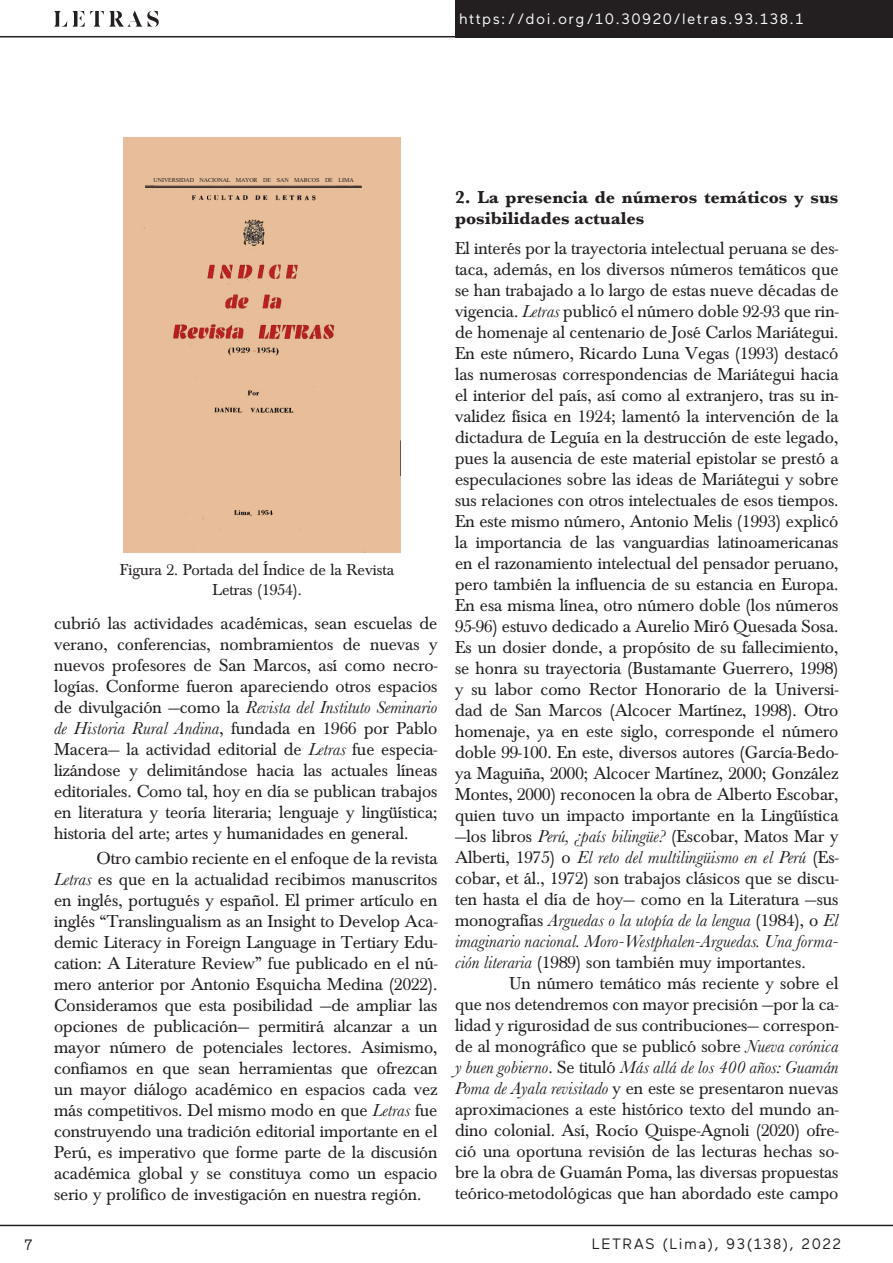
<style>
.page{position:relative;width:893px;height:1263px;background:#fff}
.page>*{position:absolute;margin:0;border:0;box-sizing:border-box;transform-origin:0 0}
.t1{font:18px/21px "Baskerville";color:#231f20;text-align:justify}
.t2{font:700 18px/21px "Baskerville";color:#231f20}
.t3{font:16.5px/19.5px "Baskerville";color:#231f20;text-align:center}
.t4{font:15px "Maax";letter-spacing:.1em;color:#fff}
.t5{font:15px "Maax";letter-spacing:.1em;color:#231f20}
.t6{font:6px "Times New Roman";letter-spacing:-.02em;color:#231f20}
.s1{font-style:italic}
</style>
<div class="page">
<div style="left:455px;top:0;width:438px;height:37px;background:#231f20"></div>
<svg style="left:54px;top:11px;width:105px;height:16px"></svg>
<hr style="left:0;top:36px;width:463px;height:1px;background:#231f20">
<hr style="left:0;top:1225px;width:893px;height:1px;background:#231f20">
<div style="left:123px;top:138px;width:277px;height:415px;background:#e7bd9a"></div>
<hr style="left:145px;top:186px;width:217px;height:2px;background:#231f20">
<p class="t4" style="left:459px;top:11px;width:346px">https://doi.org/10.30920/letras.93.138.1</p>
<p class="t6" style="left:153px;top:176px;width:202px">UNIVERSIDAD NACIONAL MAYOR DE SAN MARCOS DE LIMA</p>
<p class="t3" style="left:120px;top:560px;width:276px">Figura 2. Portada del Índice de la Revista<br>Letras (1954).</p>
<p class="t1" style="left:54px;top:613px;width:385px">cubrió las actividades académicas, sean escuelas de verano, conferencias, nombramientos de nuevas y nuevos profesores de San Marcos, así como necro&shy;logías. Conforme fueron apareciendo otros espacios de divulgación —como la <span class="s1">Revista del Instituto Seminario de Historia Rural Andina</span>, fundada en 1966 por Pablo Macera— la actividad editorial de <span class="s1">Letras</span> fue especia&shy;lizándose y delimitándose hacia las actuales líneas editoriales. Como tal, hoy en día se publican trabajos en literatura y teoría literaria; lenguaje y lingüística; historia del arte; artes y humanidades en general.</p>
<p class="t1" style="left:54px;top:848px;width:385px;text-indent:43px">Otro cambio reciente en el enfoque de la revista <span class="s1">Letras</span> es que en la actualidad recibimos manuscritos en inglés, portugués y español. El primer artículo en inglés “Translingualism as an Insight to Develop Aca&shy;demic Literacy in Foreign Language in Tertiary Edu&shy;cation: A Literature Review” fue publicado en el nú&shy;mero anterior por Antonio Esquicha Medina (2022).<br>Consideramos que esta posibilidad —de ampliar las opciones de publicación— permitirá alcanzar a un mayor número de potenciales lectores. Asimismo, confiamos en que sean herramientas que ofrezcan un mayor diálogo académico en espacios cada vez más competitivos. Del mismo modo en que <span class="s1">Letras</span> fue construyendo una tradición editorial importante en el Perú, es imperativo que forme parte de la discusión académica global y se constituya como un espacio serio y prolífico de investigación en nuestra región.</p>
<p class="t2" style="left:455px;top:187px;width:385px">2. La presencia de números temáticos y sus posibilidades actuales</p>
<p class="t1" style="left:455px;top:238px;width:385px">El interés por la trayectoria intelectual peruana se des&shy;taca, además, en los diversos números temáticos que se han trabajado a lo largo de estas nueve décadas de vigencia. <span class="s1">Letras</span> publicó el número doble 92-93 que rin&shy;de homenaje al centenario de José Carlos Mariátegui.<br>En este número, Ricardo Luna Vegas (1993) destacó las numerosas correspondencias de Mariátegui hacia el interior del país, así como al extranjero, tras su in&shy;validez física en 1924; lamentó la intervención de la dictadura de Leguía en la destrucción de este legado, pues la ausencia de este material epistolar se prestó a especulaciones sobre las ideas de Mariátegui y sobre sus relaciones con otros intelectuales de esos tiempos.<br>En este mismo número, Antonio Melis (1993) explicó la importancia de las vanguardias latinoamericanas en el razonamiento intelectual del pensador peruano, pero también la influencia de su estancia en Europa.<br>En esa misma línea, otro número doble (los números 95-96) estuvo dedicado a Aurelio Miró Quesada Sosa.<br>Es un dosier donde, a propósito de su fallecimiento, se honra su trayectoria (Bustamante Guerrero, 1998) y su labor como Rector Honorario de la Universi&shy;dad de San Marcos (Alcocer Martínez, 1998). Otro homenaje, ya en este siglo, corresponde el número doble 99-100. En este, diversos autores (García-Bedo&shy;ya Maguiña, 2000; Alcocer Martínez, 2000; González Montes, 2000) reconocen la obra de Alberto Escobar, quien tuvo un impacto importante en la Lingüística —los libros <span class="s1">Perú, ¿país bilingüe?</span> (Escobar, Matos Mar y Alberti, 1975) o <span class="s1">El reto del multilingüismo en el Perú</span> (Es&shy;cobar, et ál., 1972) son trabajos clásicos que se discu&shy;ten hasta el día de hoy— como en la Literatura —sus monografías <span class="s1">Arguedas o la utopía de la lengua</span> (1984), o <span class="s1">El imaginario nacional. Moro-Westphalen-Arguedas. Una forma&shy;ción literaria</span> (1989) son también muy importantes.</p>
<p class="t1" style="left:455px;top:973px;width:385px;text-indent:54px">Un número temático más reciente y sobre el que nos detendremos con mayor precisión —por la ca&shy;lidad y rigurosidad de sus contribuciones— correspon&shy;de al monográfico que se publicó sobre <span class="s1">Nueva corónica y buen gobierno</span>. Se tituló <span class="s1">Más allá de los 400 años: Guamán Poma de Ayala revisitado</span> y en este se presentaron nuevas aproximaciones a este histórico texto del mundo an&shy;dino colonial. Así, Rocío Quispe-Agnoli (2020) ofre&shy;ció una oportuna revisión de las lecturas hechas so&shy;bre la obra de Guamán Poma, las diversas propuestas teórico-metodológicas que han abordado este campo</p>
<p class="t5" style="left:24px;top:1236px;width:10px">7</p>
<p class="t5" style="left:592px;top:1236px;width:251px">LETRAS (Lima), 93(138), 2022</p>
</div>
